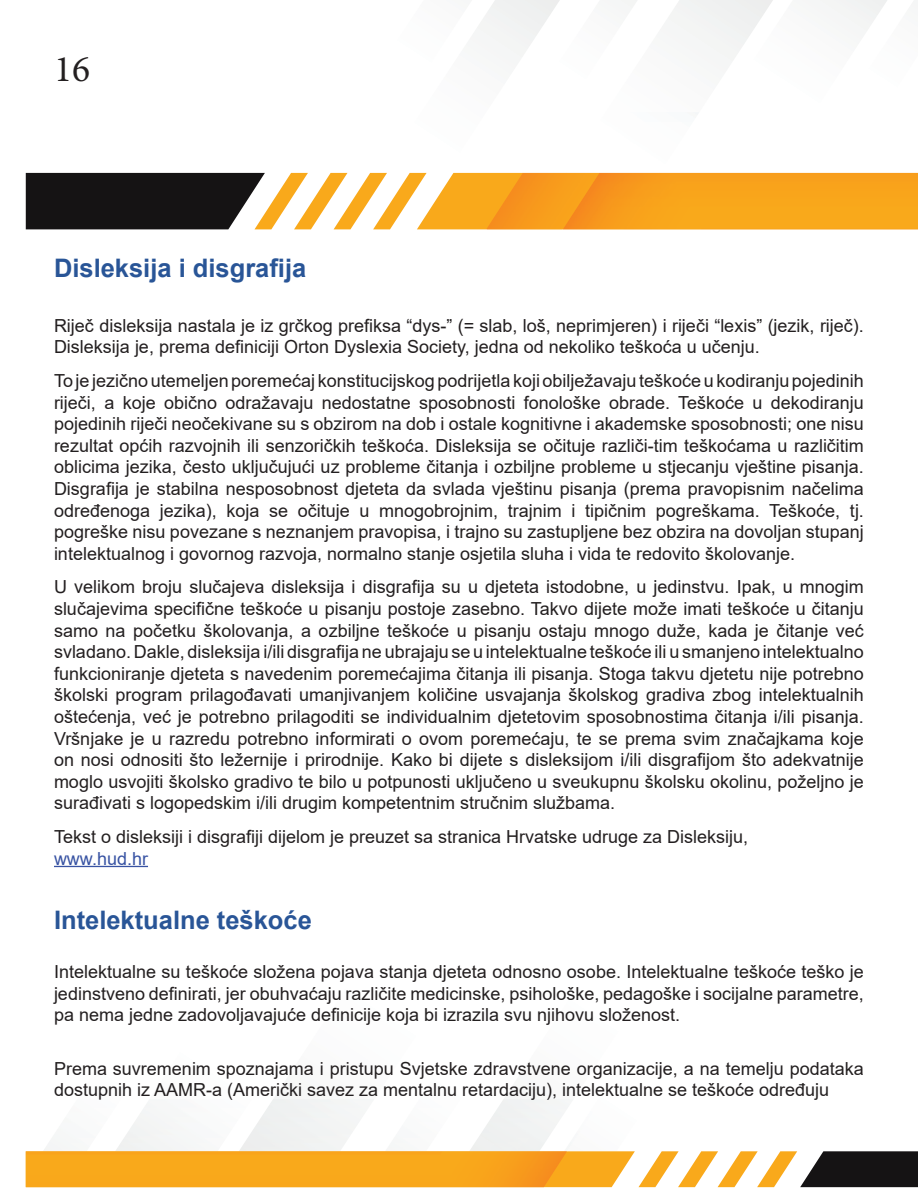
<style>
.page{position:relative;width:918px;height:1188px;background:#fff}
.page>*{position:absolute;margin:0;border:0;box-sizing:border-box;transform-origin:0 0}
.t1{font:37.5px "Minion Pro";color:#231f20}
.t2{font:700 25.5px "Arial";color:#295597}
.t3{font:18px/21.6px "Arial";color:#231f20;text-align:justify}
.t4{font:18px "Arial";color:#3853a3}
</style>
<div class="page">
<svg style="left:26px;top:0;width:892px;height:229px"></svg>
<svg style="left:26px;top:1098px;width:892px;height:89px"></svg>
<hr style="left:54px;top:866px;width:94px;height:1px;background:#3853a3">
<h1 class="t1" style="left:54px;top:44px;width:38px">16</h1>
<h2 class="t2" style="left:54px;top:250px;width:254px">Disleksija i disgrafija</h2>
<p class="t3" style="left:54px;top:315px;width:811px">Riječ disleksija nastala je iz grčkog prefiksa “dys-” (= slab, loš, neprimjeren) i riječi “lexis” (jezik, riječ).<br>Disleksija je, prema definiciji Orton Dyslexia Society, jedna od nekoliko teškoća u učenju.</p>
<p class="t3" style="left:54px;top:370px;width:812px">To je jezično utemeljen poremećaj konstitucijskog podrijetla koji obilježavaju teškoće u kodiranju pojedinih riječi, a koje obično odražavaju nedostatne sposobnosti fonološke obrade. Teškoće u dekodiranju pojedinih riječi neočekivane su s obzirom na dob i ostale kognitivne i akademske sposobnosti; one nisu rezultat općih razvojnih ili senzoričkih teškoća. Disleksija se očituje različi-tim teškoćama u različitim oblicima jezika, često uključujući uz probleme čitanja i ozbiljne probleme u stjecanju vještine pisanja.<br>Disgrafija je stabilna nesposobnost djeteta da svlada vještinu pisanja (prema pravopisnim načelima određenoga jezika), koja se očituje u mnogobrojnim, trajnim i tipičnim pogreškama. Teškoće, tj. pogreške nisu povezane s neznanjem pravopisa, i trajno su zastupljene bez obzira na dovoljan stupanj intelektualnog i govornog razvoja, normalno stanje osjetila sluha i vida te redovito školovanje.</p>
<p class="t3" style="left:54px;top:576px;width:811px">U velikom broju slučajeva disleksija i disgrafija su u djeteta istodobne, u jedinstvu. Ipak, u mnogim slučajevima specifične teškoće u pisanju postoje zasebno. Takvo dijete može imati teškoće u čitanju samo na početku školovanja, a ozbiljne teškoće u pisanju ostaju mnogo duže, kada je čitanje već svladano. Dakle, disleksija i/ili disgrafija ne ubrajaju se u intelektualne teškoće ili u smanjeno intelektualno funkcioniranje djeteta s navedenim poremećajima čitanja ili pisanja. Stoga takvu djetetu nije potrebno školski program prilagođavati umanjivanjem količine usvajanja školskog gradiva zbog intelektualnih oštećenja, već je potrebno prilagoditi se individualnim djetetovim sposobnostima čitanja i/ili pisanja.<br>Vršnjake je u razredu potrebno informirati o ovom poremećaju, te se prema svim značajkama koje on nosi odnositi što ležernije i prirodnije. Kako bi dijete s disleksijom i/ili disgrafijom što adekvatnije moglo usvojiti školsko gradivo te bilo u potpunosti uključeno u sveukupnu školsku okolinu, poželjno je surađivati s logopedskim i/ili drugim kompetentnim stručnim službama.</p>
<p class="t3" style="left:54px;top:826px;width:696px">Tekst o disleksiji i disgrafiji dijelom je preuzet sa stranica Hrvatske udruge za Disleksiju,</p>
<p class="t4" style="left:54px;top:846px;width:96px">www.hud.hr</p>
<h2 class="t2" style="left:54px;top:902px;width:259px">Intelektualne teškoće</h2>
<p class="t3" style="left:54px;top:961px;width:811px">Intelektualne su teškoće složena pojava stanja djeteta odnosno osobe. Intelektualne teškoće teško je jedinstveno definirati, jer obuhvaćaju različite medicinske, psihološke, pedagoške i socijalne parametre, pa nema jedne zadovoljavajuće definicije koja bi izrazila svu njihovu složenost.</p>
<p class="t3" style="left:54px;top:1057px;width:811px">Prema suvremenim spoznajama i pristupu Svjetske zdravstvene organizacije, a na temelju podataka dostupnih iz AAMR-a (Američki savez za mentalnu retardaciju), intelektualne se teškoće određuju</p>
</div>
